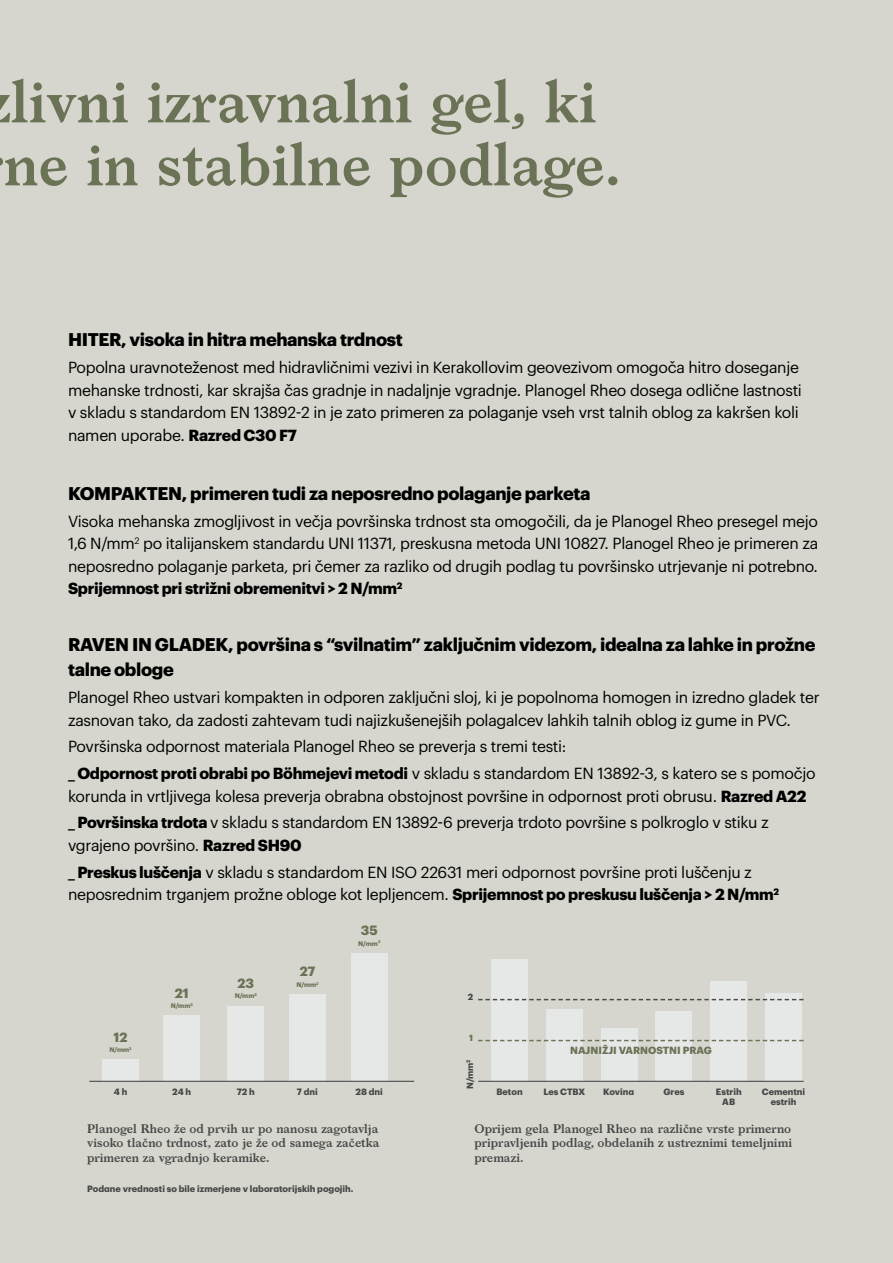
<style>
.page{position:relative;width:893px;height:1263px;background:#d6d6ce}
.page>*{position:absolute;margin:0;border:0;box-sizing:border-box;transform-origin:0 0}
.t1{font:600 57px/63px "Larish Neue";color:#6b7356}
.t2{font:700 18px/25.5px "Graphik";letter-spacing:-.02em;color:#000}
.t3{font:15.75px/22.5px "Graphik";letter-spacing:-.02em;color:#000}
.t4{font:700 13.05px "Graphik";color:#6b7356}
.t5{font:600 12px/14.4px "Larish Neue";color:#474949;text-align:justify}
.t6{font:700 10.2px "Graphik";color:#6b7356}
.t7{font:700 9px/10.4px "Graphik";color:#474949;text-align:center}
.t8{font:700 8.7px "Graphik";color:#474949}
.t9{font:700 8.7px "Graphik";color:#6b7356}
.t10{font:700 6.6px "Graphik";color:#6b7356}
.s1{font-weight:700}
</style>
<div class="page">
<div style="left:102px;top:1059px;width:37px;height:22px;background:#e6e7e7"></div>
<div style="left:163px;top:1015px;width:37px;height:66px;background:#e6e7e7"></div>
<div style="left:227px;top:1006px;width:37px;height:75px;background:#e6e7e7"></div>
<div style="left:289px;top:994px;width:37px;height:88px;background:#e6e7e7"></div>
<div style="left:351px;top:953px;width:37px;height:128px;background:#e6e7e7"></div>
<hr style="left:89px;top:1081px;width:325px;height:1px;background:#474949">
<div style="left:491px;top:959px;width:37px;height:122px;background:#e6e7e7"></div>
<div style="left:546px;top:1009px;width:37px;height:72px;background:#e6e7e7"></div>
<div style="left:601px;top:1028px;width:36px;height:53px;background:#e6e7e7"></div>
<div style="left:656px;top:1011px;width:36px;height:71px;background:#e6e7e7"></div>
<div style="left:710px;top:981px;width:37px;height:100px;background:#e6e7e7"></div>
<div style="left:765px;top:993px;width:37px;height:88px;background:#e6e7e7"></div>
<hr style="left:478px;top:1081px;width:326px;height:1px;background:#474949">
<svg style="left:478px;top:1040px;width:326px;height:1px"></svg>
<svg style="left:478px;top:999px;width:326px;height:1px"></svg>
<h1 class="t1" style="left:4px;top:66px;width:618px">livni izravnalni gel, ki ne in stabilne podlage.</h1>
<p class="t2" style="left:68px;top:325px;width:336px">HITER, visoka in hitra mehanska trdnost</p>
<p class="t3" style="left:68px;top:355px;width:735px">Popolna uravnoteženost med hidravličnimi vezivi in Kerakollovim geovezivom omogoča hitro doseganje mehanske trdnosti, kar skrajša čas gradnje in nadaljnje vgradnje. Planogel Rheo dosega odlične lastnosti v skladu s standardom EN 13892-2 in je zato primeren za polaganje vseh vrst talnih oblog za kakršen koli namen uporabe. <span class="s1">Razred C30 F7</span></p>
<p class="t2" style="left:68px;top:479px;width:524px">KOMPAKTEN, primeren tudi za neposredno polaganje parketa</p>
<p class="t3" style="left:68px;top:508px;width:752px;text-align:justify">Visoka mehanska zmogljivost in večja površinska trdnost sta omogočili, da je Planogel Rheo presegel mejo 1,6 N/mm<sup>2</sup> po italijanskem standardu UNI 11371, preskusna metoda UNI 10827. Planogel Rheo je primeren za neposredno polaganje parketa, pri čemer za razliko od drugih podlag tu površinsko utrjevanje ni potrebno.<br><span class="s1">Sprijemnost pri strižni obremenitvi &gt; 2 N/mm</span><sup>2</sup></p>
<p class="t2" style="left:68px;top:630px;width:749px">RAVEN IN GLADEK, površina s “svilnatim” zaključnim videzom, idealna za lahke in prožne talne obloge</p>
<p class="t3" style="left:68px;top:685px;width:753px">Planogel Rheo ustvari kompakten in odporen zaključni sloj, ki je popolnoma homogen in izredno gladek ter zasnovan tako, da zadosti zahtevam tudi najizkušenejših polagalcev lahkih talnih oblog iz gume in PVC.</p>
<p class="t3" style="left:68px;top:732px;width:749px;line-height:26.7px">Površinska odpornost materiala Planogel Rheo se preverja s tremi testi:<br><span class="s1">_ Odpornost proti obrabi po Böhmejevi metodi</span> v skladu s standardom EN 13892-3, s katero se s pomočjo</p>
<p class="t3" style="left:68px;top:781px;width:740px;line-height:26.7px">korunda in vrtljivega kolesa preverja obrabna obstojnost površine in odpornost proti obrusu. <span class="s1">Razred A22 _ Površinska trdota</span> v skladu s standardom EN 13892-6 preverja trdoto površine s polkroglo v stiku z</p>
<p class="t3" style="left:68px;top:830px;width:685px;line-height:26.7px">vgrajeno površino. <span class="s1">Razred SH90<br>_ Preskus luščenja</span> v skladu s standardom EN ISO 22631 meri odpornost površine proti luščenju z</p>
<p class="t3" style="left:68px;top:882px;width:713px">neposrednim trganjem prožne obloge kot lepljencem. <span class="s1">Sprijemnost po preskusu luščenja &gt; 2 N/mm</span><sup>2</sup></p>
<p class="t4" style="left:114px;top:1027px;width:15px">12</p>
<p class="t10" style="left:109px;top:1045px;width:24px">N/mm<sup>2</sup></p>
<p class="t4" style="left:175px;top:983px;width:15px">21</p>
<p class="t10" style="left:171px;top:1000px;width:24px">N/mm<sup>2</sup></p>
<p class="t4" style="left:237px;top:973px;width:18px">23</p>
<p class="t10" style="left:235px;top:990px;width:24px">N/mm<sup>2</sup></p>
<p class="t4" style="left:300px;top:961px;width:17px">27</p>
<p class="t10" style="left:296px;top:979px;width:24px">N/mm<sup>2</sup></p>
<p class="t4" style="left:361px;top:920px;width:18px">35</p>
<p class="t10" style="left:358px;top:938px;width:24px">N/mm<sup>2</sup></p>
<p class="t8" style="left:468px;top:990px;width:7px">2</p>
<p class="t9" style="left:469px;top:1031px;width:5px">1</p>
<p class="t6" style="left:570px;top:1042px;width:143px">NAJNIŽJI VARNOSTNI PRAG</p>
<p class="t8" style="left:463px;top:1089px;width:31px;rotate:-90deg">N/mm<sup>2</sup></p>
<p class="t7" style="left:114px;top:1085px;width:15px">4 h</p>
<p class="t7" style="left:172px;top:1085px;width:20px">24 h</p>
<p class="t7" style="left:237px;top:1085px;width:20px">72 h</p>
<p class="t7" style="left:297px;top:1085px;width:23px">7 dni</p>
<p class="t7" style="left:496px;top:1085px;width:28px">Beton</p>
<p class="t7" style="left:543px;top:1085px;width:43px">Les CTBX</p>
<p class="t7" style="left:603px;top:1085px;width:32px">Kovina</p>
<p class="t7" style="left:663px;top:1085px;width:22px">Gres</p>
<p class="t7" style="left:356px;top:1085px;width:29px">28 dni</p>
<p class="t7" style="left:716px;top:1085px;width:27px">Estrih<br>AB</p>
<p class="t7" style="left:762px;top:1085px;width:45px">Cementni estrih</p>
<p class="t5" style="left:87px;top:1120px;width:294px">Planogel Rheo že od prvih ur po nanosu zagotavlja visoko tlačno trdnost, zato je že od samega začetka primeren za vgradnjo keramike.</p>
<p class="t7" style="left:87px;top:1182px;width:268px">Podane vrednosti so bile izmerjene v laboratorijskih pogojih.</p>
<p class="t5" style="left:474px;top:1120px;width:319px">Oprijem gela Planogel Rheo na različne vrste primerno pripravljenih podlag, obdelanih z ustreznimi temeljnimi premazi.</p>
</div>
